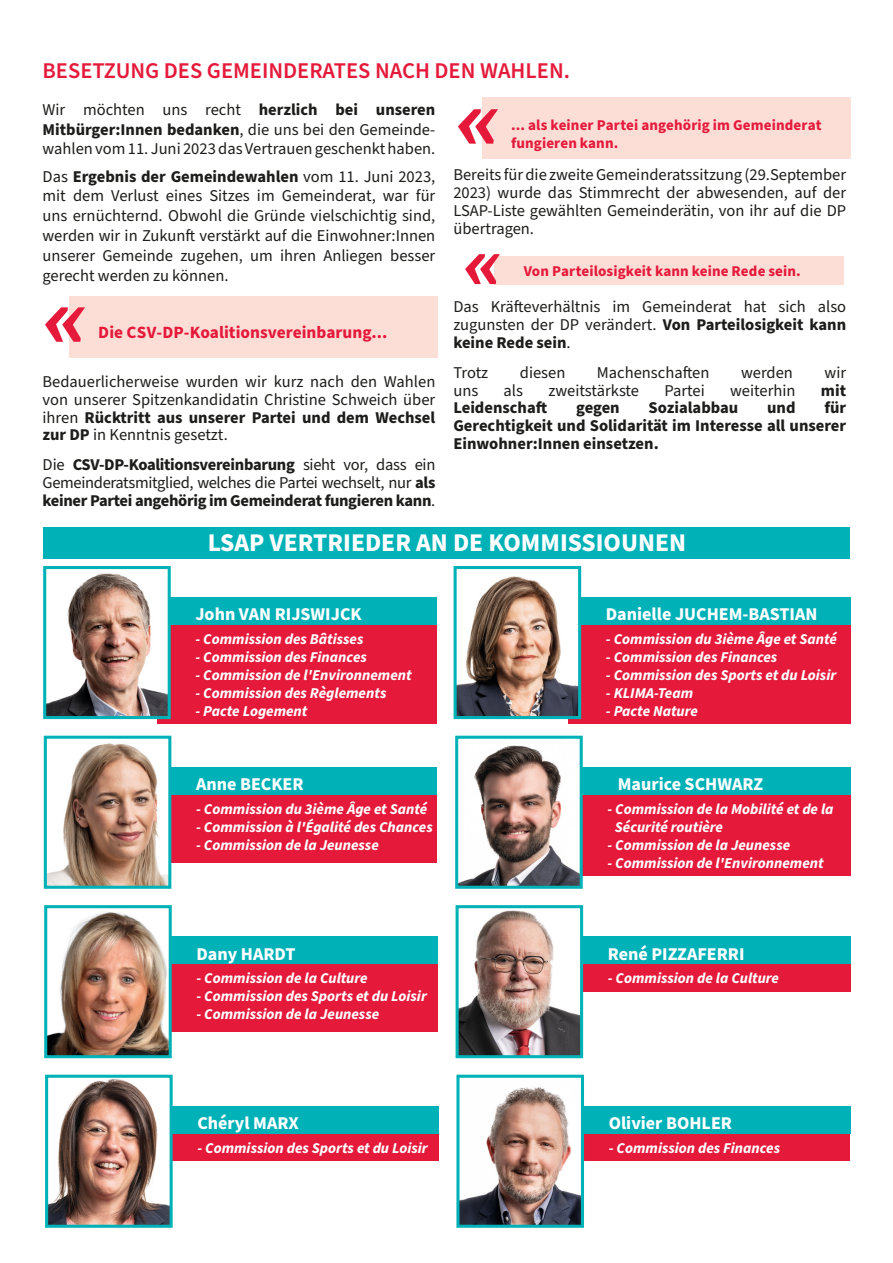
<style>
.page{position:relative;width:893px;height:1263px;background:#fff}
.page>*{position:absolute;margin:0;border:0;box-sizing:border-box;transform-origin:0 0}
.t1{font:700 25.5px "Source Sans Pro";color:#fff}
.t2{font:600 22.5px "Source Sans Pro";color:#e51a3b}
.t3{font:700 18px "Source Sans Pro";color:#fff}
.t4{font:700 17.25px "Source Sans Pro";color:#e51a3b}
.t5{font:16.5px/17.9px "Source Sans Pro";color:#1d1d1b;text-align:justify}
.t6{font:700 16.5px/17.9px "Source Sans Pro";letter-spacing:-.005em;color:#1d1d1b;text-align:justify}
.t7{font:italic 700 15px/18px "Source Sans Pro";color:#fff}
.t8{font:700 15px/18px "Source Sans Pro";letter-spacing:.005em;color:#e51a3b}
.s1{font-weight:700}
.s2{font-weight:400}
</style>
<div class="page">
<div style="left:43px;top:527px;width:807px;height:31px;background:#00b2b7"></div>
<div style="left:157px;top:625px;width:279px;height:98px;background:#e51a3b"></div>
<div style="left:157px;top:598px;width:279px;height:27px;background:#00b2b7"></div>
<img style="left:47px;top:573px;width:120px;height:142px">
<div style="left:43px;top:566px;width:128px;height:153px;border:3px solid #00b2b7"></div>
<div style="left:158px;top:794px;width:279px;height:68px;background:#e51a3b"></div>
<div style="left:158px;top:767px;width:279px;height:27px;background:#00b2b7"></div>
<img style="left:48px;top:743px;width:119px;height:142px">
<div style="left:44px;top:736px;width:127px;height:153px;border:3px solid #00b2b7"></div>
<div style="left:158px;top:964px;width:279px;height:68px;background:#e51a3b"></div>
<div style="left:158px;top:937px;width:279px;height:27px;background:#00b2b7"></div>
<img style="left:48px;top:912px;width:120px;height:142px">
<div style="left:44px;top:905px;width:128px;height:153px;border:3px solid #00b2b7"></div>
<div style="left:159px;top:1133px;width:279px;height:28px;background:#e51a3b"></div>
<div style="left:159px;top:1106px;width:279px;height:27px;background:#00b2b7"></div>
<img style="left:49px;top:1079px;width:120px;height:145px">
<div style="left:45px;top:1075px;width:128px;height:153px;border:3px solid #00b2b7"></div>
<div style="left:568px;top:625px;width:282px;height:98px;background:#e51a3b"></div>
<div style="left:568px;top:598px;width:282px;height:27px;background:#00b2b7"></div>
<img style="left:458px;top:576px;width:119px;height:139px">
<div style="left:454px;top:566px;width:127px;height:153px;border:3px solid #00b2b7"></div>
<div style="left:569px;top:794px;width:281px;height:82px;background:#e51a3b"></div>
<div style="left:579px;top:767px;width:271px;height:27px;background:#00b2b7"></div>
<img style="left:459px;top:745px;width:120px;height:140px">
<div style="left:455px;top:736px;width:128px;height:153px;border:3px solid #00b2b7"></div>
<div style="left:570px;top:964px;width:280px;height:27px;background:#e51a3b"></div>
<div style="left:570px;top:937px;width:280px;height:27px;background:#00b2b7"></div>
<img style="left:460px;top:910px;width:119px;height:144px">
<div style="left:456px;top:905px;width:127px;height:153px;border:3px solid #00b2b7"></div>
<div style="left:570px;top:1133px;width:279px;height:28px;background:#e51a3b"></div>
<div style="left:570px;top:1106px;width:280px;height:27px;background:#00b2b7"></div>
<img style="left:460px;top:1087px;width:120px;height:137px">
<div style="left:456px;top:1075px;width:128px;height:153px;border:3px solid #00b2b7"></div>
<div style="left:69px;top:296px;width:368px;height:61px;background:#fcded7"></div>
<svg style="left:45px;top:307px;width:40px;height:35px"></svg>
<div style="left:494px;top:256px;width:349px;height:29px;background:#fcded7"></div>
<svg style="left:465px;top:254px;width:35px;height:30px"></svg>
<div style="left:482px;top:98px;width:368px;height:61px;background:#fcded7"></div>
<svg style="left:458px;top:109px;width:40px;height:35px"></svg>
<p class="t2" style="left:43px;top:56px;width:529px">BESETZUNG DES GEMEINDERATES NACH DEN WAHLEN.</p>
<p class="t5" style="left:43px;top:100px;width:394px;line-height:19.8px">Wir möchten uns recht <span class="s1">herzlich bei unseren Mitbürger:Innen bedanken</span>, die uns bei den Gemeinde&shy;wahlen vom 11. Juni 2023 das Vertrauen geschenkt haben.</p>
<p class="t5" style="left:43px;top:167px;width:394px;line-height:19.8px">Das <span class="s1">Ergebnis der Gemeindewahlen</span> vom 11. Juni 2023, mit dem Verlust eines Sitzes im Gemeinderat, war für uns ernüchternd. Obwohl die Gründe vielschichtig sind, werden wir in Zukunft verstärkt auf die Einwohner:Innen unserer Gemeinde zugehen, um ihren Anliegen besser gerecht werden zu können.</p>
<p class="t4" style="left:98px;top:320px;width:291px">Die CSV-DP-Koalitionsvereinbarung...</p>
<p class="t5" style="left:43px;top:373px;width:394px">Bedauerlicherweise wurden wir kurz nach den Wahlen von unserer Spitzenkandidatin Christine Schweich über ihren <span class="s1">Rücktritt aus unserer Partei und dem Wechsel zur DP</span> in Kenntnis gesetzt.</p>
<p class="t6" style="left:43px;top:456px;width:394px"><span class="s2">Die</span> CSV-DP-Koalitionsvereinbarung <span class="s2">sieht vor, dass ein Gemeinderatsmitglied, welches die Partei wechselt, nur</span> als keiner Partei angehörig im Gemeinderat fungieren kann<span class="s2">.</span></p>
<p class="t8" style="left:511px;top:116px;width:312px">... als keiner Partei angehörig im Gemeinderat fungieren kann.</p>
<p class="t5" style="left:453px;top:166px;width:394px">Bereits für die zweite Gemeinderatssitzung (29.September 2023) wurde das Stimmrecht der abwesenden, auf der LSAP-Liste gewählten Gemeinderätin, von ihr auf die DP übertragen.</p>
<p class="t8" style="left:524px;top:262px;width:279px">Von Parteilosigkeit kann keine Rede sein.</p>
<p class="t5" style="left:453px;top:298px;width:394px">Das Kräfteverhältnis im Gemeinderat hat sich also zugunsten der DP verändert. <span class="s1">Von Parteilosigkeit kann keine Rede sein</span>.</p>
<p class="t5" style="left:453px;top:364px;width:36px">Trotz</p>
<p class="t5" style="left:520px;top:364px;width:47px">diesen</p>
<p class="t5" style="left:597px;top:364px;width:114px">Machenschaften</p>
<p class="t5" style="left:741px;top:364px;width:53px">werden</p>
<p class="t5" style="left:824px;top:364px;width:23px">wir</p>
<p class="t5" style="left:453px;top:382px;width:26px">uns</p>
<p class="t5" style="left:504px;top:382px;width:21px">als</p>
<p class="t5" style="left:548px;top:382px;width:92px">zweitstärkste</p>
<p class="t5" style="left:664px;top:382px;width:42px">Partei</p>
<p class="t5" style="left:730px;top:382px;width:67px">weiterhin</p>
<p class="t6" style="left:821px;top:381px;width:27px">mit</p>
<p class="t6" style="left:453px;top:399px;width:96px">Leidenschaft</p>
<p class="t6" style="left:576px;top:399px;width:45px">gegen</p>
<p class="t6" style="left:649px;top:399px;width:91px">Sozialabbau</p>
<p class="t6" style="left:767px;top:399px;width:30px">und</p>
<p class="t6" style="left:453px;top:399px;width:394px;text-indent:371px">für Gerechtigkeit und Solidarität im Interesse all unserer Einwohner:Innen einsetzen.</p>
<p class="t1" style="left:208px;top:526px;width:480px">LSAP VERTRIEDER AN DE KOMMISSIOUNEN</p>
<p class="t3" style="left:195px;top:602px;width:168px">John VAN RIJSWIJCK</p>
<p class="t3" style="left:606px;top:602px;width:213px">Danielle JUCHEM-BASTIAN</p>
<p class="t7" style="left:195px;top:631px;width:170px">- Commission des Bâtisses</p>
<p class="t7" style="left:195px;top:649px;width:173px">- Commission des Finances</p>
<p class="t7" style="left:195px;top:667px;width:218px">- Commission de l'Environnement</p>
<p class="t7" style="left:195px;top:685px;width:192px">- Commission des Règlements</p>
<p class="t7" style="left:195px;top:703px;width:114px">- Pacte Logement</p>
<p class="t7" style="left:606px;top:631px;width:233px">- Commission du 3ième Âge et Santé</p>
<p class="t7" style="left:606px;top:649px;width:173px">- Commission des Finances</p>
<p class="t7" style="left:606px;top:667px;width:232px">- Commission des Sports et du Loisir</p>
<p class="t7" style="left:606px;top:685px;width:89px">- KLIMA-Team</p>
<p class="t7" style="left:606px;top:703px;width:94px">- Pacte Nature</p>
<p class="t3" style="left:196px;top:772px;width:109px">Anne BECKER</p>
<p class="t3" style="left:618px;top:772px;width:147px">Maurice SCHWARZ</p>
<p class="t7" style="left:196px;top:800px;width:233px">- Commission du 3ième Âge et Santé</p>
<p class="t7" style="left:196px;top:818px;width:238px">- Commission à l'Égalité des Chances</p>
<p class="t7" style="left:196px;top:836px;width:184px">- Commission de la Jeunesse</p>
<p class="t7" style="left:615px;top:800px;width:220px;text-indent:-8px">- Commission de la Mobilité et de la<br>Sécurité routière</p>
<p class="t7" style="left:607px;top:836px;width:184px">- Commission de la Jeunesse</p>
<p class="t7" style="left:607px;top:854px;width:218px">- Commission de l'Environnement</p>
<p class="t3" style="left:196px;top:941px;width:101px">Dany HARDT</p>
<p class="t3" style="left:608px;top:941px;width:138px">René PIZZAFERRI</p>
<p class="t7" style="left:196px;top:970px;width:173px">- Commission de la Culture</p>
<p class="t7" style="left:196px;top:988px;width:232px">- Commission des Sports et du Loisir</p>
<p class="t7" style="left:196px;top:1006px;width:184px">- Commission de la Jeunesse</p>
<p class="t7" style="left:608px;top:970px;width:173px">- Commission de la Culture</p>
<p class="t3" style="left:197px;top:1111px;width:103px">Chéryl MARX</p>
<p class="t3" style="left:609px;top:1111px;width:125px">Olivier BOHLER</p>
<p class="t7" style="left:197px;top:1139px;width:232px">- Commission des Sports et du Loisir</p>
<p class="t7" style="left:609px;top:1139px;width:173px">- Commission des Finances</p>
</div>
